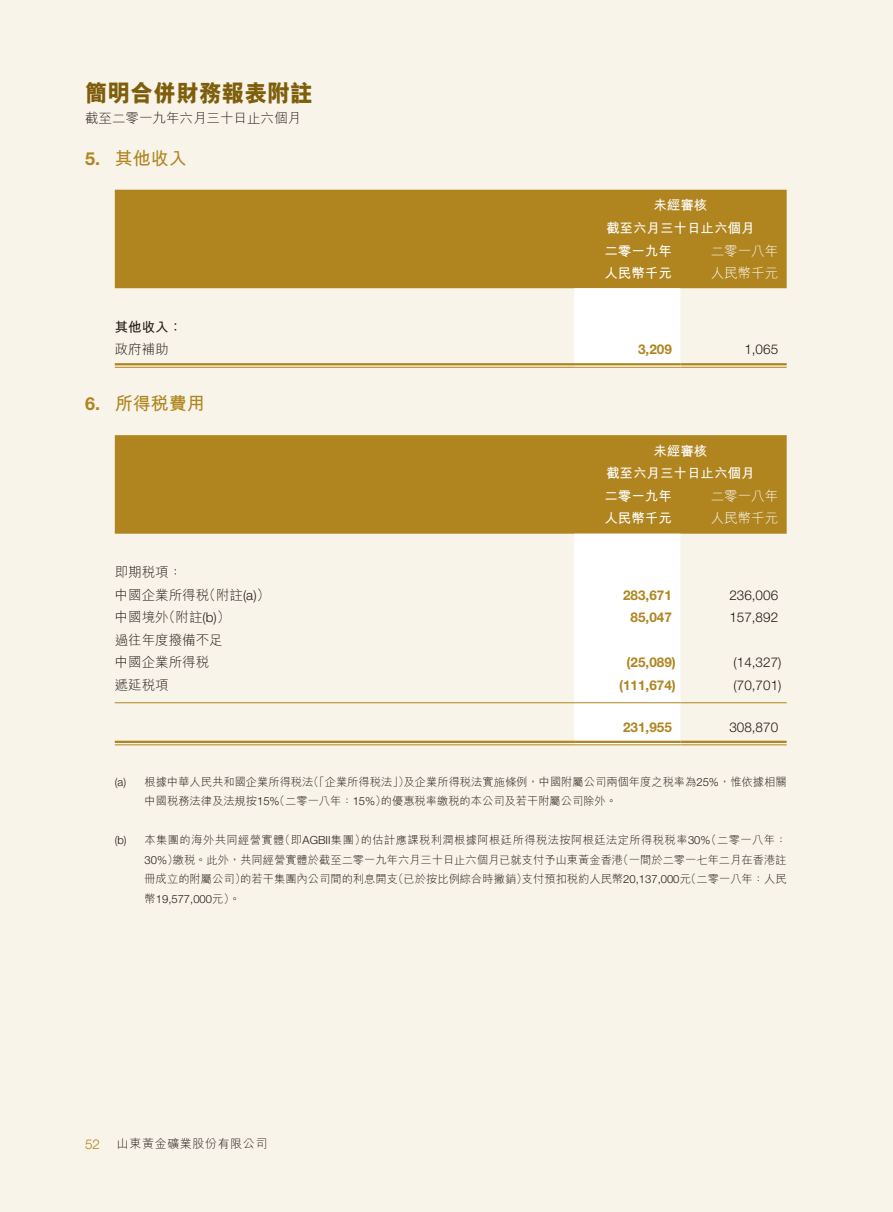
<style>
.page{position:relative;width:893px;height:1212px;background:#f8f4ea}
.page>*{position:absolute;margin:0;border:0;box-sizing:border-box;transform-origin:0 0}
.t1{font:800 24px "M Hei HK";color:#7e5e0b;scale:.95 1}
.t2{font:700 18px "M Hei HK";color:#b0851f}
.t3{font:300 13.5px/22.5px "M Hei HK";color:#231916}
.t4{font:700 13.5px/22.5px "M Hei HK";color:#fff}
.t5{font:700 13.5px "Helvetica Neue LT Std";color:#b0851f}
.t6{font:300 13.5px "Helvetica Neue LT Std";color:#231916}
.t7{font:300 13.5px "M Hei HK";color:#fff}
.t8{font:700 13.5px "M Hei HK";color:#231916}
.t9{font:300 13.5px "Helvetica Neue LT Std";color:#b0851f}
.t10{font:300 12px "M Hei HK";letter-spacing:.05em;color:#231916}
.t11{font:300 11.25px/19.5px "M Hei HK";color:#231916}
.t12{font:300 11.25px "Helvetica Neue LT Std";color:#231916}
.s1{font-family:"Helvetica Neue LT Std"}
.s2{font-family:"M Hei HK"}
</style>
<div class="page">
<div style="left:115px;top:190px;width:672px;height:98px;background:#b0851f"></div>
<div style="left:574px;top:289px;width:106px;height:78px;background:#fff"></div>
<hr style="left:115px;top:363px;width:459px;height:2px;background:#b0851f">
<hr style="left:115px;top:367px;width:459px;height:1px;background:#b0851f">
<hr style="left:574px;top:363px;width:106px;height:2px;background:#b0851f">
<hr style="left:574px;top:367px;width:106px;height:1px;background:#b0851f">
<hr style="left:680px;top:363px;width:107px;height:2px;background:#b0851f">
<hr style="left:680px;top:367px;width:107px;height:1px;background:#b0851f">
<div style="left:115px;top:435px;width:672px;height:99px;background:#b0851f"></div>
<div style="left:574px;top:534px;width:106px;height:210px;background:#fff"></div>
<hr style="left:115px;top:702px;width:459px;height:1px;background:#b0851f">
<hr style="left:574px;top:702px;width:106px;height:1px;background:#b0851f">
<hr style="left:680px;top:702px;width:107px;height:1px;background:#b0851f">
<hr style="left:115px;top:741px;width:459px;height:2px;background:#b0851f">
<hr style="left:115px;top:744px;width:459px;height:1px;background:#b0851f">
<hr style="left:574px;top:741px;width:106px;height:2px;background:#b0851f">
<hr style="left:574px;top:744px;width:106px;height:1px;background:#b0851f">
<hr style="left:680px;top:741px;width:107px;height:2px;background:#b0851f">
<hr style="left:680px;top:744px;width:107px;height:1px;background:#b0851f">
<h1 class="t1" style="left:85px;top:77px;width:241px">簡明合併財務報表附註</h1>
<p class="t3" style="left:85px;top:106px;width:217px">截至二零一九年六月三十日止六個月</p>
<h2 class="t2" style="left:85px;top:145px;width:103px"><span class="s1">5.</span> 其他收入</h2>
<p class="t4" style="left:604px;top:193px;width:152px;text-indent:49px">未經審核<br>截至六月三十日止六個月二零一九年</p>
<p class="t7" style="left:711px;top:241px;width:69px">二零一八年</p>
<p class="t4" style="left:604px;top:261px;width:69px">人民幣千元</p>
<p class="t7" style="left:711px;top:264px;width:69px">人民幣千元</p>
<p class="t8" style="left:115px;top:317px;width:69px">其他收入：</p>
<p class="t3" style="left:115px;top:337px;width:55px">政府補助</p>
<p class="t5" style="left:638px;top:341px;width:35px">3,209</p>
<p class="t6" style="left:744px;top:341px;width:35px">1,065</p>
<h2 class="t2" style="left:85px;top:391px;width:121px"><span class="s1">6.</span> 所得稅費用</h2>
<p class="t4" style="left:604px;top:439px;width:152px;text-indent:49px">未經審核<br>截至六月三十日止六個月二零一九年</p>
<p class="t7" style="left:711px;top:486px;width:69px">二零一八年</p>
<p class="t3" style="left:115px;top:560px;width:157px">即期稅項：<br>中國企業所得稅（附註<span class="s1">(a)</span>）</p>
<p class="t4" style="left:604px;top:506px;width:69px">人民幣千元</p>
<p class="t7" style="left:711px;top:509px;width:69px">人民幣千元</p>
<p class="t5" style="left:623px;top:586px;width:50px">283,671</p>
<p class="t6" style="left:729px;top:586px;width:50px">236,006</p>
<p class="t3" style="left:115px;top:605px;width:117px">中國境外（附註<span class="s1">(b)</span>）</p>
<p class="t5" style="left:631px;top:609px;width:43px">85,047</p>
<p class="t6" style="left:729px;top:609px;width:50px">157,892</p>
<p class="t3" style="left:115px;top:628px;width:109px">過往年度撥備不足中國企業所得稅</p>
<p class="t5" style="left:627px;top:654px;width:51px">(25,089)</p>
<p class="t6" style="left:734px;top:654px;width:49px">(14,327)</p>
<p class="t3" style="left:115px;top:673px;width:55px">遞延稅項</p>
<p class="t5" style="left:619px;top:676px;width:58px">(111,674)</p>
<p class="t6" style="left:734px;top:676px;width:49px">(70,701)</p>
<p class="t5" style="left:623px;top:718px;width:50px">231,955</p>
<p class="t6" style="left:729px;top:718px;width:50px">308,870</p>
<p class="t11" style="left:145px;top:771px;width:644px;text-indent:-30px"><span class="s1">(a)</span> 根據中華人民共和國企業所得稅法（「企業所得稅法」）及企業所得稅法實施條例，中國附屬公司兩個年度之稅率為<span class="s1">25%</span>，惟依據相關中國稅務法律及法規按<span class="s1">15%</span>（二零一八年：<span class="s1">15%</span>）的優惠稅率繳稅的本公司及若干附屬公司除外。</p>
<p class="t11" style="left:145px;top:830px;width:644px;text-align:justify;text-indent:-30px"><span class="s1">(b)</span> 本集團的海外共同經營實體（即<span class="s1">AGBII</span>集團）的估計應課稅利潤根據阿根廷所得稅法按阿根廷法定所得稅稅率<span class="s1">30%</span>（二零一八年：<span class="s1">30%</span>）繳稅。此外，共同經營實體於截至二零一九年六月三十日止六個月已就支付予山東黃金香港（一間於二零一七年二月在香港註冊成立的附屬公司）的若干集團內公司間的利息開支（已於按比例綜合時撇銷）支付預扣稅約人民幣<span class="s1">20,137,000</span>元（二零一八年：人民</p>
<p class="t12" style="left:145px;top:892px;width:97px"><span class="s2">幣</span>19,577,000<span class="s2">元）。</span></p>
<p class="t9" style="left:85px;top:1136px;width:17px">52</p>
<p class="t10" style="left:117px;top:1135px;width:152px">山東黃金礦業股份有限公司</p>
</div>
